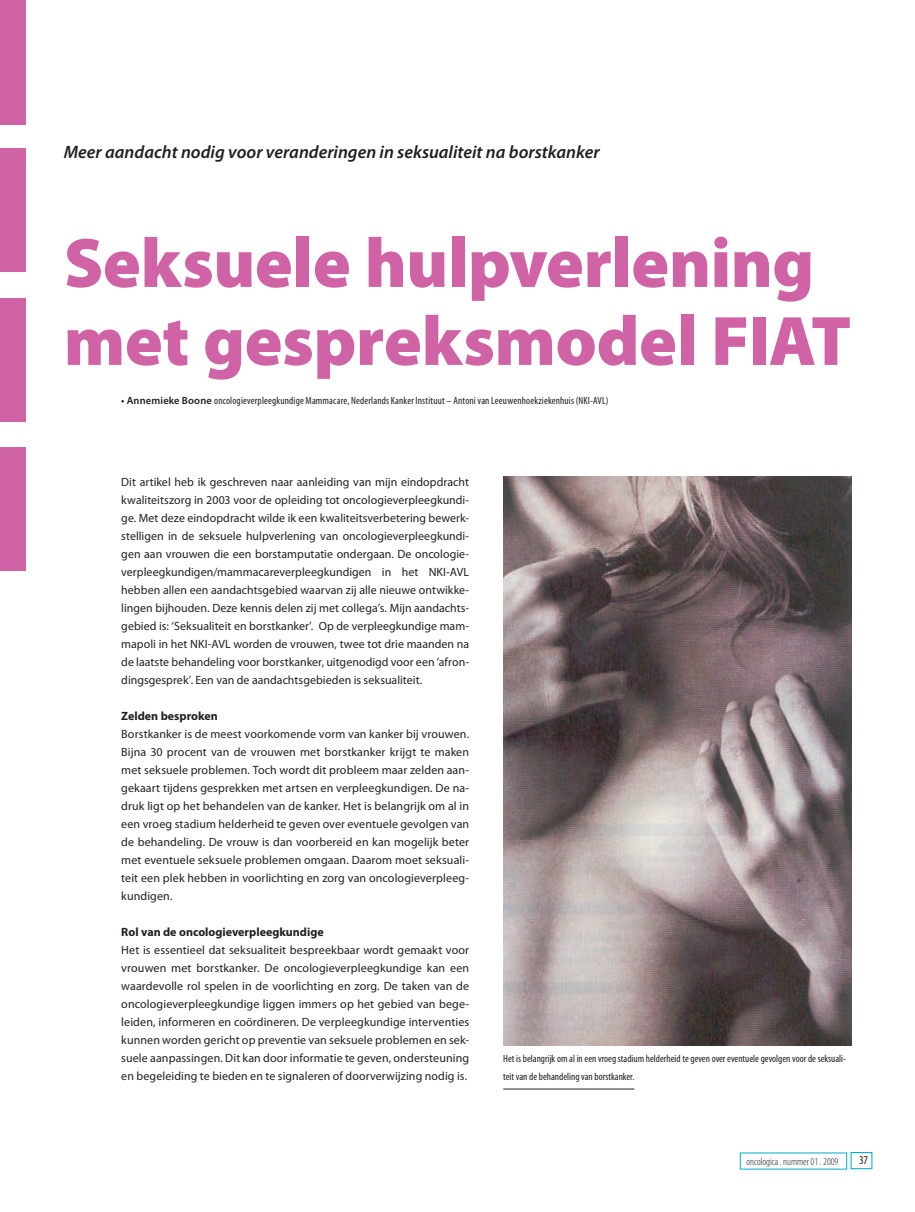
<style>
.page{position:relative;width:915px;height:1212px;background:#fff}
.page>*{position:absolute;margin:0;border:0;box-sizing:border-box;transform-origin:0 0}
.t1{font:900 70.5px/78px "Myriad Pro";letter-spacing:-.01em;color:#d063a6}
.t2{font:italic 600 18px "Myriad Pro";color:#231f20}
.t3{font:12px/18px "Myriad Pro";letter-spacing:.005em;color:#231f20;text-align:justify}
.t4{font:700 12px "Myriad Pro";color:#231f20}
.t5{font:condensed 12px "Myriad Pro";color:#231f20}
.t6{font:condensed 10.5px/18px "Myriad Pro";color:#231f20}
.t7{font:300 condensed 10.5px "Myriad Pro";color:#231f20}
.s1{font-weight:600;font-stretch:normal}
</style>
<div class="page">
<div style="left:850px;top:1152px;width:22px;height:17px;border:1px solid #00acd5"></div>
<div style="left:0;top:0;width:26px;height:124px;background:#d063a6"></div>
<div style="left:0;top:148px;width:26px;height:124px;background:#d063a6"></div>
<div style="left:0;top:299px;width:26px;height:123px;background:#d063a6"></div>
<div style="left:0;top:448px;width:26px;height:123px;background:#d063a6"></div>
<img style="left:503px;top:476px;width:347px;height:569px">
<hr style="left:503px;top:1089px;width:131px;height:1px;background:#231f20">
<h2 class="t2" style="left:64px;top:140px;width:537px">Meer aandacht nodig voor veranderingen in seksualiteit na borstkanker</h2>
<h1 class="t1" style="left:64px;top:221px;width:788px">Seksuele hulpverlening met gespreksmodel FIAT</h1>
<p class="t6" style="left:121px;top:391px;width:488px"><span class="s1">• Annemieke Boone</span> oncologieverpleegkundige Mammacare, Nederlands Kanker Instituut – Antoni van Leeuwenhoekziekenhuis (NKI-AVL)</p>
<p class="t3" style="left:121px;top:473px;width:349px">Dit artikel heb ik geschreven naar aanleiding van mijn eindopdracht kwaliteitszorg in 2003 voor de opleiding tot oncologieverpleegkundi&shy;ge. Met deze eindopdracht wilde ik een kwaliteitsverbetering bewerk&shy;stelligen in de seksuele hulpverlening van oncologieverpleegkundi&shy;gen aan vrouwen die een borstamputatie ondergaan. De oncologie&shy;verpleegkundigen/mammacareverpleegkundigen in het NKI-AVL hebben allen een aandachtsgebied waarvan zij alle nieuwe ontwikke&shy;lingen bijhouden. Deze kennis delen zij met collega’s. Mijn aandachts&shy;gebied is: ‘Seksualiteit en borstkanker’. Op de verpleegkundige mam&shy;mapoli in het NKI-AVL worden de vrouwen, twee tot drie maanden na de laatste behandeling voor borstkanker, uitgenodigd voor een ’afron&shy;dingsgesprek’. Een van de aandachtsgebieden is seksualiteit.</p>
<p class="t4" style="left:121px;top:708px;width:98px">Zelden besproken</p>
<p class="t3" style="left:121px;top:725px;width:349px">Borstkanker is de meest voorkomende vorm van kanker bij vrouwen.<br>Bijna 30 procent van de vrouwen met borstkanker krijgt te maken met seksuele problemen. Toch wordt dit probleem maar zelden aan&shy;gekaart tijdens gesprekken met artsen en verpleegkundigen. De na&shy;druk ligt op het behandelen van de kanker. Het is belangrijk om al in een vroeg stadium helderheid te geven over eventuele gevolgen van de behandeling. De vrouw is dan voorbereid en kan mogelijk beter met eventuele seksuele problemen omgaan. Daarom moet seksuali&shy;teit een plek hebben in voorlichting en zorg van oncologieverpleeg&shy;kundigen.</p>
<p class="t4" style="left:121px;top:924px;width:204px">Rol van de oncologieverpleegkundige</p>
<p class="t3" style="left:121px;top:941px;width:349px">Het is essentieel dat seksualiteit bespreekbaar wordt gemaakt voor vrouwen met borstkanker. De oncologieverpleegkundige kan een waardevolle rol spelen in de voorlichting en zorg. De taken van de oncologieverpleegkundige liggen immers op het gebied van bege&shy;leiden, informeren en coördineren. De verpleegkundige interventies kunnen worden gericht op preventie van seksuele problemen en sek&shy;suele aanpassingen. Dit kan door informatie te geven, ondersteuning en begeleiding te bieden en te signaleren of doorverwijzing nodig is.</p>
<p class="t6" style="left:503px;top:1049px;width:344px">Het is belangrijk om al in een vroeg stadium helderheid te geven over eventuele gevolgen voor de seksuali&shy;teit van de behandeling van borstkanker.</p>
<p class="t7" style="left:746px;top:1155px;width:93px">oncologica . nummer 01 . 2009</p>
<p class="t5" style="left:858px;top:1153px;width:11px">37</p>
</div>
